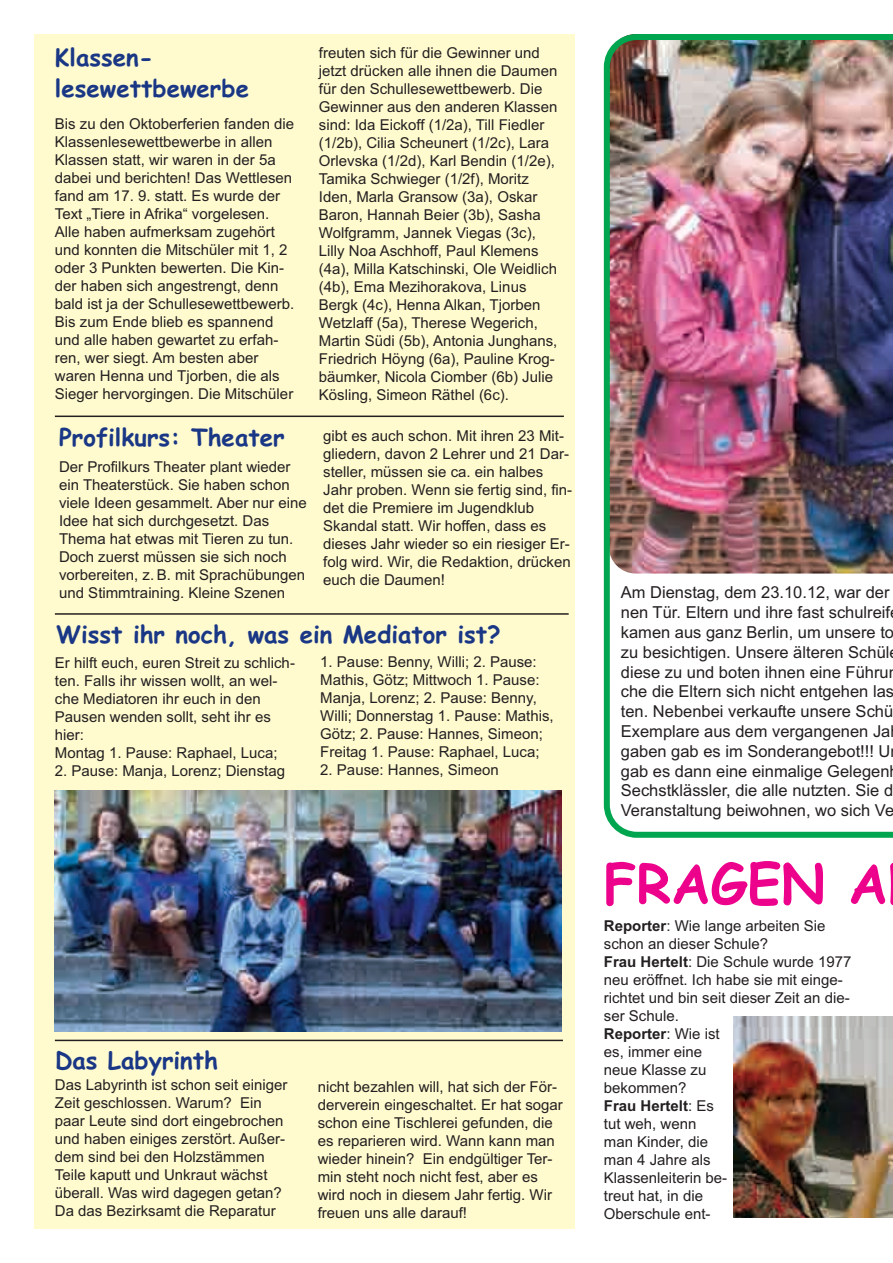
<style>
.page{position:relative;width:893px;height:1263px;background:#fff}
.page>*{position:absolute;margin:0;border:0;box-sizing:border-box;transform-origin:0 0}
.t1{font:700 54px "Comic Sans MS";color:#ed028c}
.t2{font:700 24px/30.9px "Comic Sans MS";color:#1a3786}
.t3{font:16.5px/19.8px "Arial";color:#231f20}
.t4{font:15px/18px "Arial";color:#231f20}
.s1{font-weight:700}
</style>
<div class="page">
<div style="left:34px;top:34px;width:540px;height:1195px;background:#fffbcf"></div>
<hr style="left:55px;top:416px;width:509px;height:1px;background:#231f20">
<hr style="left:55px;top:613px;width:514px;height:2px;background:#231f20">
<hr style="left:55px;top:1040px;width:508px;height:1px;background:#231f20">
<img style="left:733px;top:1016px;width:160px;height:202px">
<img style="left:604px;top:34px;width:289px;height:804px">
<img style="left:55px;top:791px;width:506px;height:241px">
<h2 class="t2" style="left:55px;top:45px;width:196px">Klassen&shy;lesewettbewerbe</h2>
<p class="t4" style="left:55px;top:116px;width:241px">Bis zu den Oktoberferien fanden die Klassenlesewettbewerbe in allen Klassen statt, wir waren in der 5a dabei und berichten! Das Wettlesen fand am 17. 9. statt. Es wurde der Text „Tiere in Afrika“ vorgelesen.<br>Alle haben aufmerksam zugehört und konnten die Mitschüler mit 1, 2 oder 3 Punkten bewerten. Die Kin&shy;der haben sich angestrengt, denn bald ist ja der Schullesewettbewerb.<br>Bis zum Ende blieb es spannend und alle haben gewartet zu erfah&shy;ren, wer siegt. Am besten aber waren Henna und Tjorben, die als Sieger hervorgingen. Die Mitschüler</p>
<h2 class="t2" style="left:59px;top:424px;width:227px">Profilkurs: Theater</h2>
<p class="t4" style="left:59px;top:459px;width:249px">Der Profilkurs Theater plant wieder ein Theaterstück. Sie haben schon viele Ideen gesammelt. Aber nur eine Idee hat sich durchgesetzt. Das Thema hat etwas mit Tieren zu tun.<br>Doch zuerst müssen sie sich noch vorbereiten, z. B. mit Sprachübungen und Stimmtraining. Kleine Szenen</p>
<p class="t4" style="left:319px;top:45px;width:240px">freuten sich für die Gewinner und jetzt drücken alle ihnen die Daumen für den Schullesewettbewerb. Die Gewinner aus den anderen Klassen sind: Ida Eickoff (1/2a), Till Fiedler (1/2b), Cilia Scheunert (1/2c), Lara Orlevska (1/2d), Karl Bendin (1/2e), Tamika Schwieger (1/2f), Moritz Iden, Marla Gransow (3a), Oskar Baron, Hannah Beier (3b), Sasha Wolfgramm, Jannek Viegas (3c), Lilly Noa Aschhoff, Paul Klemens (4a), Milla Katschinski, Ole Weidlich (4b), Ema Mezihorakova, Linus Bergk (4c), Henna Alkan, Tjorben Wetzlaff (5a), Therese Wegerich, Martin Südi (5b), Antonia Junghans, Friedrich Höyng (6a), Pauline Krog&shy;bäumker, Nicola Ciomber (6b) Julie Kösling, Simeon Räthel (6c).</p>
<p class="t4" style="left:323px;top:428px;width:251px">gibt es auch schon. Mit ihren 23 Mit&shy;gliedern, davon 2 Lehrer und 21 Dar&shy;steller, müssen sie ca. ein halbes Jahr proben. Wenn sie fertig sind, fin&shy;det die Premiere im Jugendklub Skandal statt. Wir hoffen, dass es dieses Jahr wieder so ein riesiger Er&shy;folg wird. Wir, die Redaktion, drücken euch die Daumen!</p>
<h2 class="t2" style="left:56px;top:622px;width:446px">Wisst ihr noch, was ein Mediator ist?</h2>
<p class="t4" style="left:55px;top:655px;width:242px">Er hilft euch, euren Streit zu schlich&shy;ten. Falls ihr wissen wollt, an wel&shy;che Mediatoren ihr euch in den<br>Pausen wenden sollt, seht ihr es hier:<br>Montag 1. Pause: Raphael, Luca;</p>
<p class="t4" style="left:55px;top:763px;width:232px">2. Pause: Manja, Lorenz; Dienstag</p>
<p class="t4" style="left:320px;top:655px;width:235px">1. Pause: Benny, Willi; 2. Pause:<br>Mathis, Götz; Mittwoch 1. Pause:<br>Manja, Lorenz; 2. Pause: Benny, Willi; Donnerstag 1. Pause: Mathis, Götz; 2. Pause: Hannes, Simeon; Freitag 1. Pause: Raphael, Luca;</p>
<p class="t4" style="left:320px;top:763px;width:180px">2. Pause: Hannes, Simeon</p>
<h2 class="t2" style="left:55px;top:1047px;width:164px">Das Labyrinth</h2>
<p class="t4" style="left:55px;top:1077px;width:234px">Das Labyrinth ist schon seit einiger<br>Zeit geschlossen. Warum? Ein paar Leute sind dort eingebrochen und haben einiges zerstört. Außer&shy;dem sind bei den Holzstämmen<br>Teile kaputt und Unkraut wächst überall. Was wird dagegen getan?<br>Da das Bezirksamt die Reparatur</p>
<p class="t4" style="left:318px;top:1079px;width:247px">nicht bezahlen will, hat sich der För&shy;derverein eingeschaltet. Er hat sogar schon eine Tischlerei gefunden, die es reparieren wird. Wann kann man wieder hinein? Ein endgültiger Ter&shy;min steht noch nicht fest, aber es wird noch in diesem Jahr fertig. Wir freuen uns alle darauf!</p>
<p class="t3" style="left:621px;top:584px;width:275px">Am Dienstag, dem 23.10.12, war der nen Tür. Eltern und ihre fast schulreif kamen aus ganz Berlin, um unsere to zu besichtigen. Unsere älteren Schül diese zu und boten ihnen eine Führu che die Eltern sich nicht entgehen las ten. Nebenbei verkaufte unsere Schü Exemplare aus dem vergangenen Ja gaben gab es im Sonderangebot!!! U gab es dann eine einmalige Gelegen Sechstklässler, die alle nutzten. Sie d Veranstaltung beiwohnen, wo sich Ve</p>
<h1 class="t1" style="left:604px;top:861px;width:286px">FRAGEN A</h1>
<p class="t4" style="left:604px;top:918px;width:249px"><span class="s1">Reporter</span>: Wie lange arbeiten Sie schon an dieser Schule?<br><span class="s1">Frau Hertelt</span>: Die Schule wurde 1977 neu eröffnet. Ich habe sie mit einge&shy;richtet und bin seit dieser Zeit an die&shy;ser Schule.<br><span class="s1">Reporter</span>: Wie ist<br>es, immer eine<br>neue Klasse zu<br>bekommen?<br><span class="s1">Frau Hertelt</span>: Es<br>tut weh, wenn<br>man Kinder, die<br>man 4 Jahre als<br>Klassenleiterin be-<br>treut hat, in die<br>Oberschule ent-</p>
</div>
